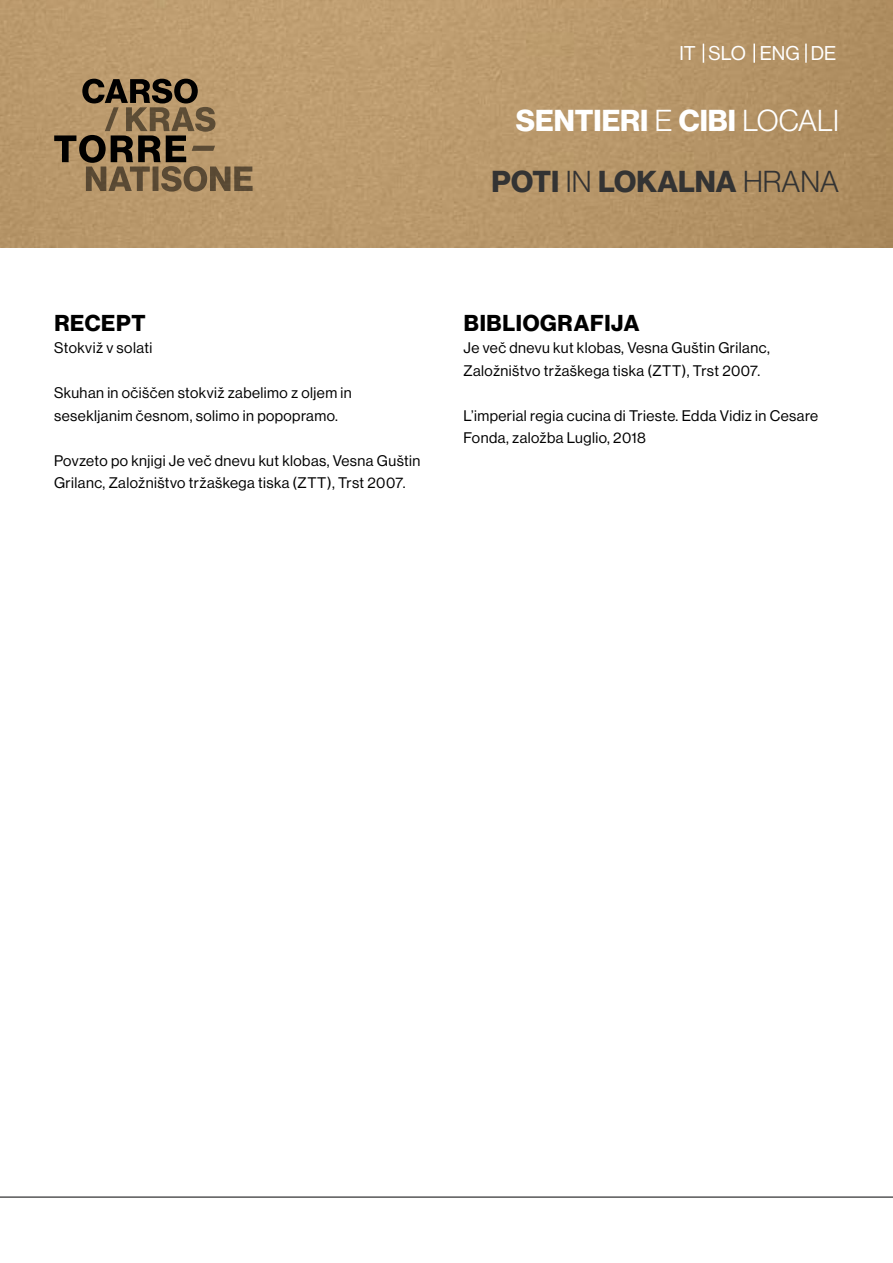
<style>
.page{position:relative;width:893px;height:1263px;background:#fff}
.page>*{position:absolute;margin:0;border:0;box-sizing:border-box;transform-origin:0 0}
.t1{font:700 29.7px/60.8px "Neue Haas Display";color:#fff;text-align:right}
.t2{font:700 22.5px "Neue Haas Display";letter-spacing:.03em;color:#000}
.t3{font:19.5px "Neue Haas Display";color:#fff}
.t4{font:15px/22.5px "Neue Haas Display";letter-spacing:.03em;color:#000}
.s1{font-weight:300}
.s2{color:#333}
.s3{font-weight:300;color:#333}
</style>
<div class="page">
<img style="left:0;top:0;width:893px;height:248px">
<svg style="left:54px;top:79px;width:199px;height:113px;background:#8e7553"></svg>
<hr style="left:0;top:1197px;width:893px;height:1px;background:#020203">
<svg style="left:753px;top:44px;width:2px;height:19px"></svg>
<svg style="left:703px;top:44px;width:1px;height:19px"></svg>
<svg style="left:805px;top:44px;width:2px;height:19px"></svg>
<h3 class="t3" style="left:679px;top:42px;width:158px">IT SLO ENG DE</h3>
<h1 class="t1" style="left:492px;top:91px;width:349px">SENTIERI <span class="s1">E</span> CIBI <span class="s1">LOCALI<br></span><span class="s2">POTI</span> <span class="s3">IN</span> <span class="s2">LOKALNA</span> <span class="s3">HRANA</span></h1>
<h2 class="t2" style="left:54px;top:310px;width:93px">RECEPT</h2>
<p class="t4" style="left:54px;top:337px;width:100px">Stokviž v solati</p>
<p class="t4" style="left:54px;top:382px;width:299px">Skuhan in očiščen stokviž zabelimo z oljem in sesekljanim česnom, solimo in popopramo.</p>
<p class="t4" style="left:54px;top:449px;width:368px">Povzeto po knjigi Je več dnevu kut klobas, Vesna Guštin<br>Grilanc, Založništvo tržaškega tiska (ZTT), Trst 2007.</p>
<h2 class="t2" style="left:464px;top:310px;width:177px">BIBLIOGRAFIJA</h2>
<p class="t4" style="left:463px;top:337px;width:308px">Je več dnevu kut klobas, Vesna Guštin Grilanc,<br>Založništvo tržaškega tiska (ZTT), Trst 2007.</p>
<p class="t4" style="left:463px;top:404px;width:356px">L’imperial regia cucina di Trieste. Edda Vidiz in Cesare<br>Fonda, založba Luglio, 2018</p>
</div>
